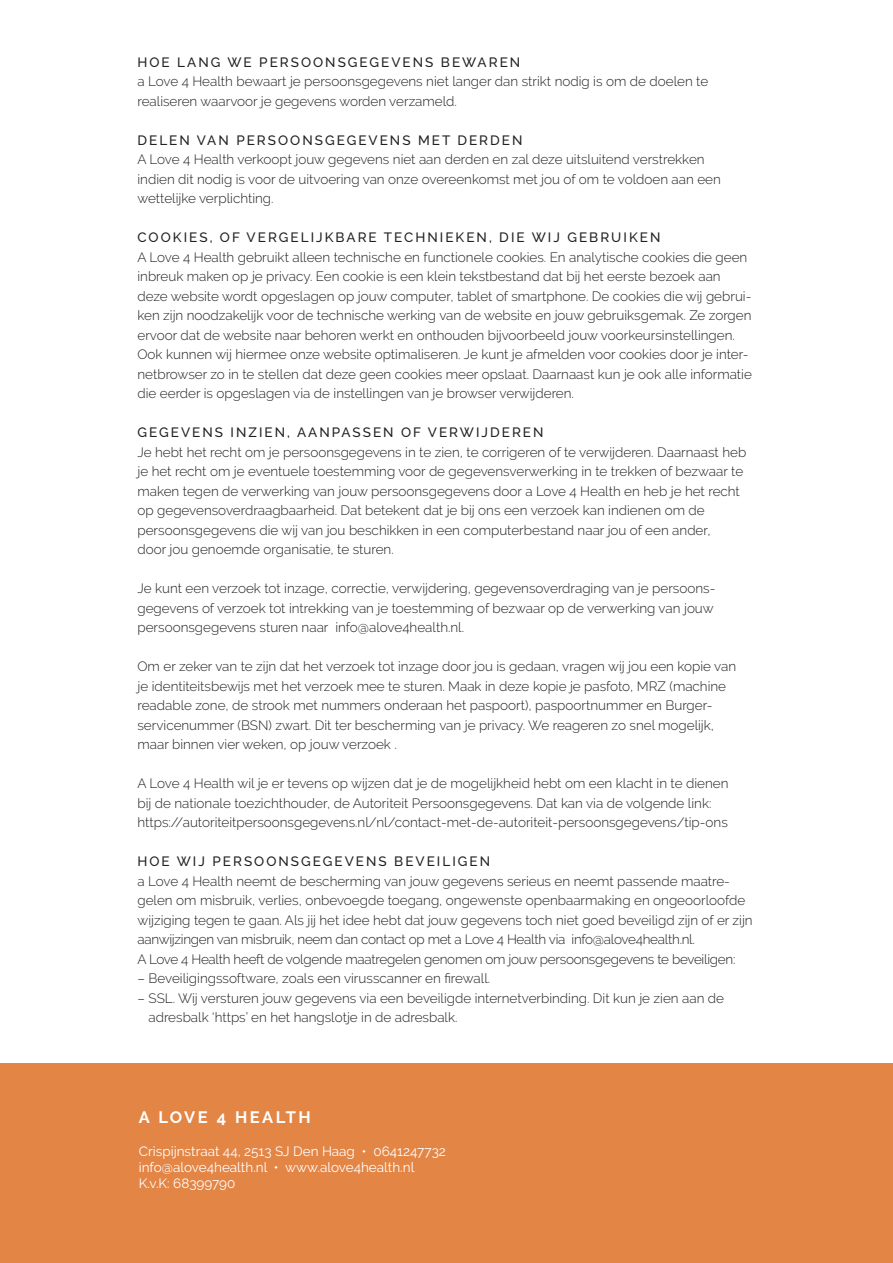
<style>
.page{position:relative;width:893px;height:1263px;background:#fff}
.page>*{position:absolute;margin:0;border:0;box-sizing:border-box;transform-origin:0 0}
.t1{font:700 16.5px "Raleway";letter-spacing:.15em;color:#fff}
.t2{font:300 13.5px/19.5px "Raleway";color:#231f20}
.t3{font:500 13.5px "Raleway";letter-spacing:.15em;color:#231f20}
.t4{font:13.5px/16.2px "Raleway";color:#fff}
</style>
<div class="page">
<div style="left:0;top:1064px;width:893px;height:199px;background:#e38545"></div>
<p class="t3" style="left:137px;top:54px;width:384px">HOE LANG WE PERSOONSGEGEVENS BEWAREN</p>
<p class="t2" style="left:137px;top:72px;width:572px">a Love 4 Health bewaart je persoonsgegevens niet langer dan strikt nodig is om de doelen te realiseren waarvoor je gegevens worden verzameld.</p>
<p class="t3" style="left:137px;top:132px;width:386px">DELEN VAN PERSOONSGEGEVENS MET DERDEN</p>
<p class="t2" style="left:137px;top:150px;width:585px">A Love 4 Health verkoopt jouw gegevens niet aan derden en zal deze uitsluitend verstrekken indien dit nodig is voor de uitvoering van onze overeenkomst met jou of om te voldoen aan een wettelijke verplichting.</p>
<p class="t3" style="left:137px;top:230px;width:524px">COOKIES, OF VERGELIJKBARE TECHNIEKEN, DIE WIJ GEBRUIKEN</p>
<p class="t2" style="left:137px;top:247px;width:616px">A Love 4 Health gebruikt alleen technische en functionele cookies. En analytische cookies die geen inbreuk maken op je privacy. Een cookie is een klein tekstbestand dat bij het eerste bezoek aan deze website wordt opgeslagen op jouw computer, tablet of smartphone. De cookies die wij gebrui&shy;ken zijn noodzakelijk voor de technische werking van de website en jouw gebruiksgemak. Ze zorgen ervoor dat de website naar behoren werkt en onthouden bijvoorbeeld jouw voorkeursinstellingen.<br>Ook kunnen wij hiermee onze website optimaliseren. Je kunt je afmelden voor cookies door je inter&shy;netbrowser zo in te stellen dat deze geen cookies meer opslaat. Daarnaast kun je ook alle informatie die eerder is opgeslagen via de instellingen van je browser verwijderen.</p>
<p class="t3" style="left:137px;top:425px;width:407px">GEGEVENS INZIEN, AANPASSEN OF VERWIJDEREN</p>
<p class="t2" style="left:137px;top:442px;width:610px">Je hebt het recht om je persoonsgegevens in te zien, te corrigeren of te verwijderen. Daarnaast heb je het recht om je eventuele toestemming voor de gegevensverwerking in te trekken of bezwaar te maken tegen de verwerking van jouw persoonsgegevens door a Love 4 Health en heb je het recht op gegevensoverdraagbaarheid. Dat betekent dat je bij ons een verzoek kan indienen om de persoonsgegevens die wij van jou beschikken in een computerbestand naar jou of een ander,<br>door jou genoemde organisatie, te sturen.</p>
<p class="t2" style="left:137px;top:579px;width:579px;text-align:justify">Je kunt een verzoek tot inzage, correctie, verwijdering, gegevensoverdraging van je persoons&shy;gegevens of verzoek tot intrekking van je toestemming of bezwaar op de verwerking van jouw persoonsgegevens sturen naar info@alove4health.nl.</p>
<p class="t2" style="left:137px;top:657px;width:600px">Om er zeker van te zijn dat het verzoek tot inzage door jou is gedaan, vragen wij jou een kopie van je identiteitsbewijs met het verzoek mee te sturen. Maak in deze kopie je pasfoto, MRZ (machine readable zone, de strook met nummers onderaan het paspoort), paspoortnummer en Burger&shy;servicenummer (BSN) zwart. Dit ter bescherming van je privacy. We reageren zo snel mogelijk, maar binnen vier weken, op jouw verzoek .</p>
<p class="t2" style="left:137px;top:773px;width:592px">A Love 4 Health wil je er tevens op wijzen dat je de mogelijkheid hebt om een klacht in te dienen bij de nationale toezichthouder, de Autoriteit Persoonsgegevens. Dat kan via de volgende link: https://autoriteitpersoonsgegevens.nl/nl/contact-met-de-autoriteit-persoonsgegevens/tip-ons</p>
<p class="t3" style="left:137px;top:853px;width:354px">HOE WIJ PERSOONSGEGEVENS BEVEILIGEN</p>
<p class="t2" style="left:137px;top:871px;width:617px">a Love 4 Health neemt de bescherming van jouw gegevens serieus en neemt passende maatre&shy;gelen om misbruik, verlies, onbevoegde toegang, ongewenste openbaarmaking en ongeoorloofde wijziging tegen te gaan. Als jij het idee hebt dat jouw gegevens toch niet goed beveiligd zijn of er zijn aanwijzingen van misbruik, neem dan contact op met a Love 4 Health via info@alove4health.nl.<br>A Love 4 Health heeft de volgende maatregelen genomen om jouw persoonsgegevens te beveiligen:</p>
<p class="t2" style="left:137px;top:968px;width:354px">– Beveiligingssoftware, zoals een virusscanner en firewall.</p>
<p class="t2" style="left:148px;top:988px;width:577px;text-indent:-11px">– SSL. Wij versturen jouw gegevens via een beveiligde internetverbinding. Dit kun je zien aan de adresbalk ‘https’ en het hangslotje in de adresbalk.</p>
<p class="t1" style="left:139px;top:1108px;width:174px">A LOVE 4 HEALTH</p>
<p class="t4" style="left:139px;top:1143px;width:308px">Crispijnstraat 44, 2513 SJ Den Haag • 0641247732 info@alove4health.nl • www.alove4health.nl<br>K.v.K: 68399790</p>
</div>
